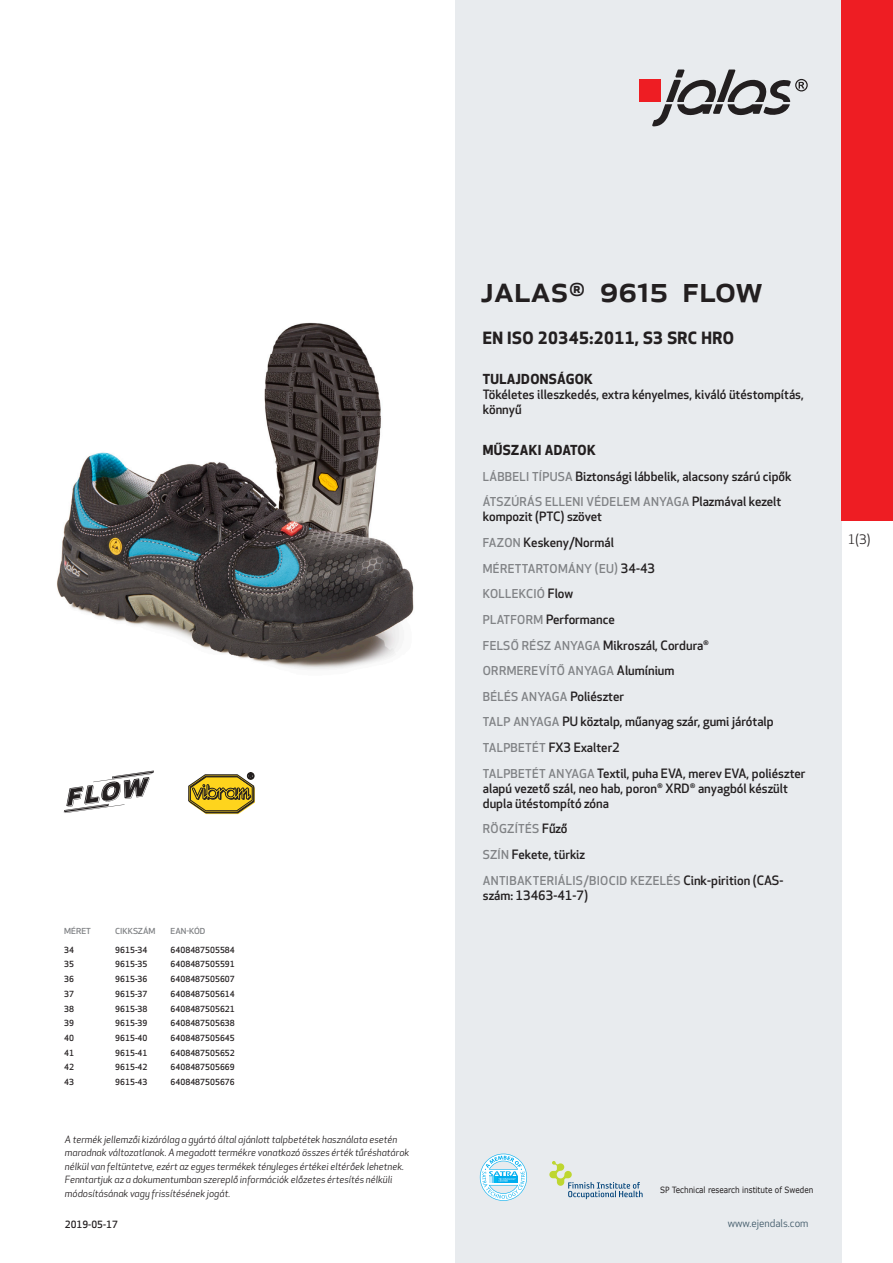
<style>
.page{position:relative;width:893px;height:1263px;background:#fff}
.page>*{position:absolute;margin:0;border:0;box-sizing:border-box;transform-origin:0 0}
.prodname{font:500 36px "Apex New";color:#231f20}
.Funktion_body{font:700 16.5px "Apex New";letter-spacing:.025em;color:#231f20}
.Funktion_body-2{font:700 13.5px "Apex New";letter-spacing:.025em;color:#231f20}
.t1{font:12.75px "Apex New";color:#231f20}
.Funktion_body-3{font:500 12.6px/15px "Apex New";color:#231f20}
.Funktion_body-4{font:500 12px "Apex New";letter-spacing:.025em;color:#808285}
.t2{font:10.5px "Apex New";color:#405968}
.t3{font:italic 9.75px/13.5px "Apex New";color:#231f20}
.Sidfot_datum{font:500 9.75px "Apex New";color:#231f20}
.t4{font:8.55px "Verdana";color:#231f20;scale:.85 1}
.ArticleTable_body{font:500 8.25px "Apex New";color:#231f20}
.ArticeTable_header{font:500 8.1px "Apex New";color:#808285;scale:1.06 1}
.s1{font-size:12px;color:#808285}
.s2{font-size:12.6px;color:#231f20}
</style>
<div class="page">
<div style="left:455px;top:0;width:387px;height:1263px;background:#e8ebee"></div>
<svg style="left:549px;top:1161px;width:94px;height:38px"></svg>
<svg style="left:480px;top:1154px;width:47px;height:47px"></svg>
<div style="left:639px;top:80px;width:22px;height:22px;background:#ee1d23"></div>
<svg style="left:652px;top:70px;width:156px;height:56px"></svg>
<div style="left:842px;top:0;width:51px;height:520px;background:#ee1d23"></div>
<img style="left:57px;top:322px;width:357px;height:347px">
<svg style="left:64px;top:770px;width:90px;height:43px"></svg>
<svg style="left:188px;top:772px;width:67px;height:42px"></svg>
<p class="ArticeTable_header" style="left:64px;top:925px;width:27px">MÉRET</p>
<p class="ArticeTable_header" style="left:115px;top:925px;width:40px">CIKKSZÁM</p>
<p class="ArticeTable_header" style="left:171px;top:925px;width:34px">EAN-KÓD</p>
<p class="ArticleTable_body" style="left:64px;top:944px;width:11px">34</p>
<p class="ArticleTable_body" style="left:115px;top:944px;width:34px">9615-34</p>
<p class="ArticleTable_body" style="left:171px;top:944px;width:66px">6408487505584</p>
<p class="ArticleTable_body" style="left:64px;top:959px;width:11px">35</p>
<p class="ArticleTable_body" style="left:115px;top:959px;width:34px">9615-35</p>
<p class="ArticleTable_body" style="left:171px;top:959px;width:66px">6408487505591</p>
<p class="ArticleTable_body" style="left:64px;top:973px;width:11px">36</p>
<p class="ArticleTable_body" style="left:115px;top:973px;width:34px">9615-36</p>
<p class="ArticleTable_body" style="left:171px;top:973px;width:66px">6408487505607</p>
<p class="ArticleTable_body" style="left:64px;top:988px;width:11px">37</p>
<p class="ArticleTable_body" style="left:115px;top:988px;width:34px">9615-37</p>
<p class="ArticleTable_body" style="left:171px;top:988px;width:66px">6408487505614</p>
<p class="ArticleTable_body" style="left:64px;top:1003px;width:11px">38</p>
<p class="ArticleTable_body" style="left:115px;top:1003px;width:34px">9615-38</p>
<p class="ArticleTable_body" style="left:171px;top:1003px;width:66px">6408487505621</p>
<p class="ArticleTable_body" style="left:64px;top:1018px;width:11px">39</p>
<p class="ArticleTable_body" style="left:115px;top:1018px;width:34px">9615-39</p>
<p class="ArticleTable_body" style="left:171px;top:1018px;width:66px">6408487505638</p>
<p class="ArticleTable_body" style="left:64px;top:1032px;width:11px">40</p>
<p class="ArticleTable_body" style="left:115px;top:1032px;width:34px">9615-40</p>
<p class="ArticleTable_body" style="left:171px;top:1032px;width:66px">6408487505645</p>
<p class="ArticleTable_body" style="left:64px;top:1047px;width:11px">41</p>
<p class="ArticleTable_body" style="left:115px;top:1047px;width:34px">9615-41</p>
<p class="ArticleTable_body" style="left:171px;top:1047px;width:66px">6408487505652</p>
<p class="ArticleTable_body" style="left:64px;top:1062px;width:11px">42</p>
<p class="ArticleTable_body" style="left:115px;top:1062px;width:34px">9615-42</p>
<p class="ArticleTable_body" style="left:171px;top:1062px;width:66px">6408487505669</p>
<p class="ArticleTable_body" style="left:64px;top:1076px;width:11px">43</p>
<p class="ArticleTable_body" style="left:115px;top:1076px;width:34px">9615-43</p>
<p class="ArticleTable_body" style="left:171px;top:1076px;width:66px">6408487505676</p>
<p class="t3" style="left:65px;top:1132px;width:346px">A termék jellemzői kizárólag a gyártó által ajánlott talpbetétek használata esetén maradnak változatlanok. A megadott termékre vonatkozó összes érték tűréshatárok nélkül van feltüntetve, ezért az egyes termékek tényleges értékei eltérőek lehetnek.<br>Fenntartjuk az a dokumentumban szereplő információk előzetes értesítés nélküli módosításának vagy frissítésének jogát.</p>
<p class="Sidfot_datum" style="left:65px;top:1218px;width:54px">2019-05-17</p>
<p class="prodname" style="left:480px;top:265px;width:283px">JALAS<sup>®</sup> 9615 Flow</p>
<p class="Funktion_body" style="left:483px;top:326px;width:253px">EN ISO 20345:2011, S3 SRC HRO</p>
<p class="Funktion_body-2" style="left:483px;top:370px;width:112px">TULAJDONSÁGOK</p>
<p class="Funktion_body-3" style="left:483px;top:387px;width:322px">Tökéletes illeszkedés, extra kényelmes, kiváló ütéstompítás, könnyű</p>
<p class="Funktion_body-2" style="left:483px;top:440px;width:114px">MŰSZAKI ADATOK</p>
<p class="Funktion_body-3" style="left:483px;top:468px;width:310px"><span class="s1">LÁBBELI TÍPUSA</span> Biztonsági lábbelik, alacsony szárú cipők</p>
<p class="Funktion_body-4" style="left:483px;top:494px;width:300px">ÁTSZÚRÁS ELLENI VÉDELEM ANYAGA <span class="s2">Plazmával kezelt</span></p>
<p class="Funktion_body-3" style="left:483px;top:509px;width:121px">kompozit (PTC) szövet</p>
<p class="Funktion_body-3" style="left:483px;top:535px;width:133px"><span class="s1">FAZON</span> Keskeny/Normál</p>
<p class="Funktion_body-4" style="left:483px;top:560px;width:174px">MÉRETTARTOMÁNY (EU) <span class="s2">34-43</span></p>
<p class="Funktion_body-4" style="left:483px;top:586px;width:92px">KOLLEKCIÓ <span class="s2">Flow</span></p>
<p class="Funktion_body-3" style="left:483px;top:612px;width:134px"><span class="s1">PLATFORM</span> Performance</p>
<p class="Funktion_body-3" style="left:483px;top:637px;width:228px"><span class="s1">FELSŐ RÉSZ ANYAGA</span> Mikroszál, Cordura<sup>®</sup></p>
<p class="Funktion_body-4" style="left:483px;top:663px;width:193px">ORRMEREVÍTŐ ANYAGA <span class="s2">Alumínium</span></p>
<p class="Funktion_body-4" style="left:483px;top:688px;width:143px">BÉLÉS ANYAGA <span class="s2">Poliészter</span></p>
<p class="Funktion_body-3" style="left:483px;top:714px;width:292px"><span class="s1">TALP ANYAGA</span> PU köztalp, műanyag szár, gumi járótalp</p>
<p class="Funktion_body-3" style="left:483px;top:740px;width:138px"><span class="s1">TALPBETÉT</span> FX3 Exalter2</p>
<p class="Funktion_body-3" style="left:483px;top:765px;width:324px"><span class="s1">TALPBETÉT ANYAGA</span> Textil, puha EVA, merev EVA, poliészter alapú vezető szál, neo hab, poron<sup>®</sup> XRD<sup>®</sup> anyagból készült dupla ütéstompító zóna</p>
<p class="Funktion_body-4" style="left:483px;top:821px;width:86px">RÖGZÍTÉS <span class="s2">Fűző</span></p>
<p class="Funktion_body-3" style="left:483px;top:847px;width:104px"><span class="s1">SZÍN</span> Fekete, türkiz</p>
<p class="Funktion_body-4" style="left:483px;top:872px;width:302px">ANTIBAKTERIÁLIS/BIOCID KEZELÉS <span class="s2">Cink-pirition (CAS-</span></p>
<p class="Funktion_body-3" style="left:483px;top:887px;width:107px">szám: 13463-41-7)</p>
<p class="t1" style="left:848px;top:531px;width:24px">1(3)</p>
<p class="t4" style="left:660px;top:1184px;width:182px">SP Technical research institute of Sweden</p>
<p class="t2" style="left:728px;top:1217px;width:82px">www.ejendals.com</p>
</div>
